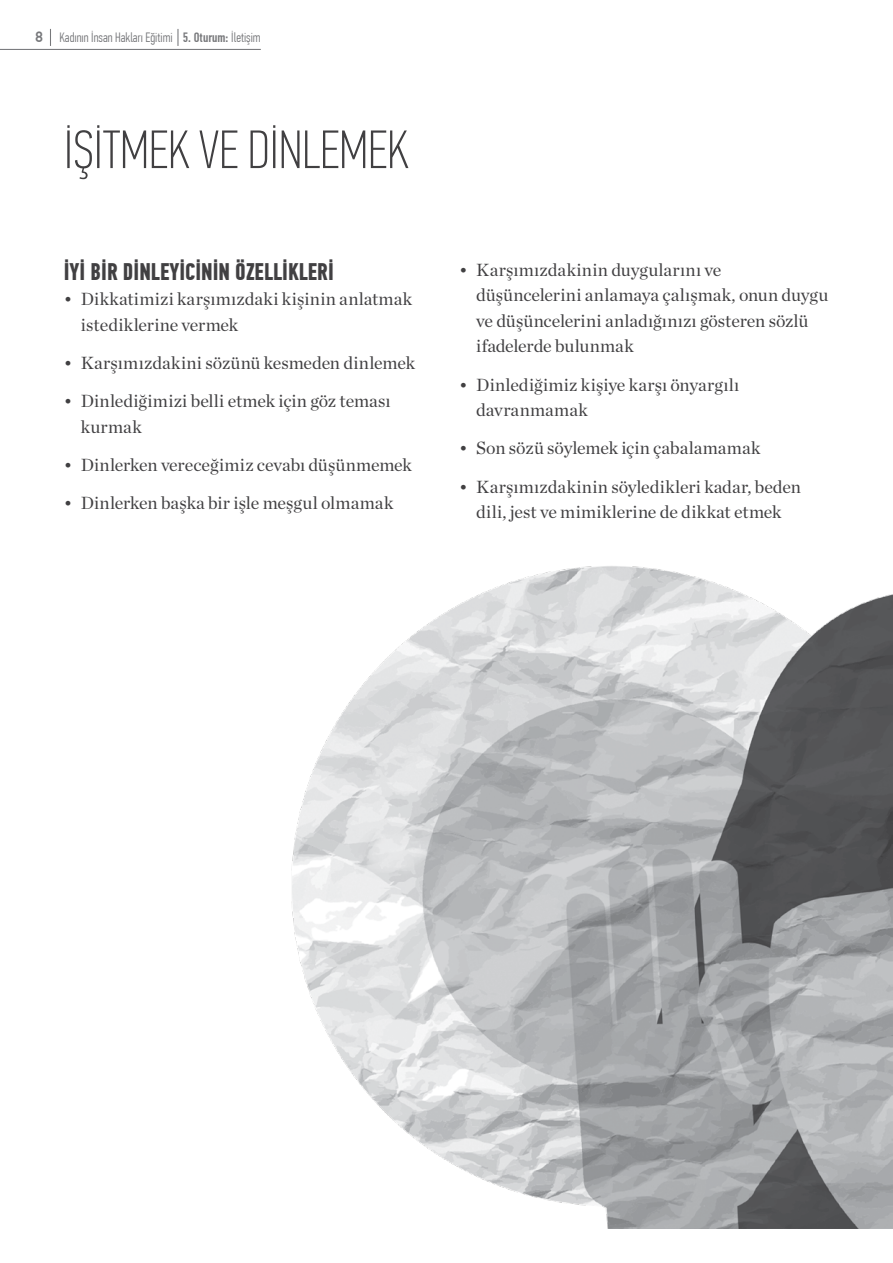
<style>
.page{position:relative;width:893px;height:1263px;background:#fff}
.page>*{position:absolute;margin:0;border:0;box-sizing:border-box;transform-origin:0 0}
.t1{font:100 54px "PF Din Text Comp Pro";color:#414042}
.t2{font:700 24px "PF Din Text Comp Pro";color:#414042}
.t3{font:18px/25.5px "Chronicle Deck";color:#414042}
.t4{font:300 13.5px "PF Din Text Comp Pro";color:#77787b}
.s1{font-family:"PF Din Text Pro";font-weight:500;font-size:15px}
.s2{font-weight:500}
</style>
<div class="page">
<svg style="left:177px;top:29px;width:1px;height:17px"></svg>
<svg style="left:50px;top:29px;width:1px;height:17px"></svg>
<hr style="left:0;top:49px;width:261px;height:1px;background:#77787b">
<img style="left:291px;top:566px;width:602px;height:663px">
<p class="t4" style="left:35px;top:29px;width:227px"><span class="s1">8</span> Kadının İnsan Hakları Eğitimi <span class="s2">5. Oturum:</span> İletişim</p>
<h1 class="t1" style="left:64px;top:119px;width:346px">İŞİTMEK VE DİNLEMEK</h1>
<h2 class="t2" style="left:64px;top:257px;width:269px">İYI BIR DINLEYICININ ÖZELLIKLERI</h2>
<p class="t3" style="left:81px;top:285px;width:333px;text-indent:-17px">• Dikkatimizi karşımızdaki kişinin anlatmak istediklerine vermek</p>
<p class="t3" style="left:64px;top:349px;width:353px">• Karşımızdakini sözünü kesmeden dinlemek</p>
<p class="t3" style="left:81px;top:387px;width:311px;text-indent:-17px">• Dinlediğimizi belli etmek için göz teması kurmak</p>
<p class="t3" style="left:64px;top:451px;width:350px">• Dinlerken vereceğimiz cevabı düşünmemek</p>
<p class="t3" style="left:64px;top:489px;width:331px">• Dinlerken başka bir işle meşgul olmamak</p>
<p class="t3" style="left:476px;top:256px;width:354px;text-indent:-17px">• Karşımızdakinin duygularını ve düşüncelerini anlamaya çalışmak, onun duygu ve düşüncelerini anladığınızı gösteren sözlü ifadelerde bulunmak</p>
<p class="t3" style="left:476px;top:371px;width:264px;text-indent:-17px">• Dinlediğimiz kişiye karşı önyargılı davranmamak</p>
<p class="t3" style="left:459px;top:434px;width:303px">• Son sözü söylemek için çabalamamak</p>
<p class="t3" style="left:459px;top:473px;width:343px;text-align:center">• Karşımızdakinin söyledikleri kadar, beden dili, jest ve mimiklerine de dikkat etmek</p>
</div>
